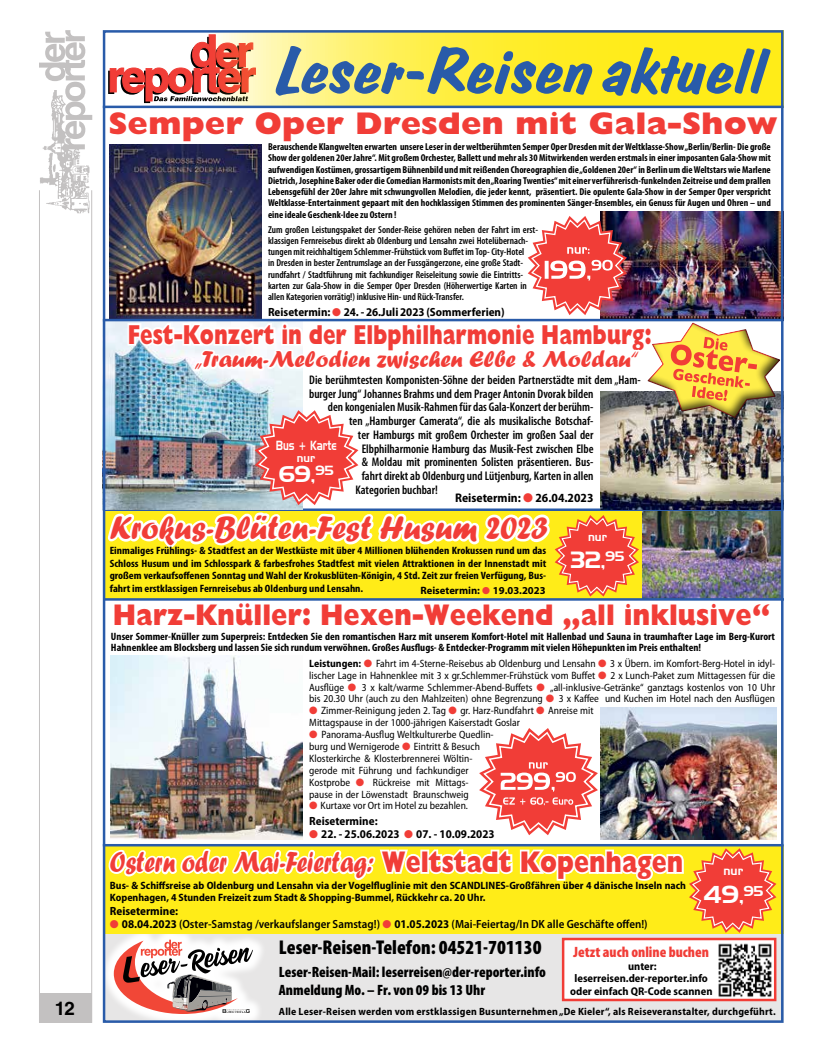
<style>
.page{position:relative;width:819px;height:1053px;background:#fff}
.page>*{position:absolute;margin:0;border:0;box-sizing:border-box;transform-origin:0 0}
.t1{font:66.25px "Colonia Brush";color:#295ba9}
.t2{font:33.75px "Forte";letter-spacing:-.005em;color:#f13d37;scale:.95 1}
.t3{font:800 31.5px "Gill Sans";color:#f13d37;scale:1.06 1}
.t4{font:30px "Forte";color:#f13d37;scale:.81 1}
.t5{font:800 30px "Gill Sans";color:#f13d37;scale:.88 1}
.t6{font:800 27.5px "Gill Sans";color:#f13d37;scale:.74 1}
.t7{font:23.75px "Forte";color:#f13d37}
.t8{font:23.75px "Handel Gothic BT";color:#fff}
.t9{font:22.88px "Handel Gothic BT";color:#fff}
.t10{font:22.12px "Handel Gothic BT";color:#fff}
.t11{font:900 condensed 20px "Myriad Pro";color:#000}
.t12{font:700 18.75px "Helvetica LT Std";color:#000}
.t13{font:900 condensed 15px/18.4px "Myriad Pro";color:#000}
.t14{font:900 condensed 15px "Myriad Pro";color:#f13d37}
.t15{font:12.88px "Handel Gothic BT";color:#fff;scale:.75 1}
.t16{font:600 condensed 12.5px "Myriad Pro";color:#000}
.t17{font:700 semi-condensed 12.5px "Myriad Pro";color:#000}
.t18{font:700 semi-condensed 11.88px "Myriad Pro";color:#000}
.t19{font:600 semi-condensed 11.88px "Myriad Pro";color:#000}
.t20{font:11.88px "Handel Gothic BT";color:#fff}
.t21{font:11.38px "Handel Gothic BT";color:#fff}
.t22{font:700 semi-condensed 11.25px/12.5px "Myriad Pro";color:#000;text-align:center}
.t23{font:11.12px "Handel Gothic BT";color:#fff}
.t24{font:semi-condensed 10.62px/11.9px "Myriad Pro";color:#000}
.t25{font:700 condensed 10.62px/12.5px "Myriad Pro";color:#000;text-align:justify;scale:1.09 1}
.t26{font:700 condensed 10.62px/11.9px "Myriad Pro";color:#000;scale:1.05 1}
.t27{font:700 semi-condensed 10.62px/11.9px "Myriad Pro";color:#000}
.t28{font:700 10.62px "Myriad Pro";color:#000}
.t29{font:700 semi-condensed 10.5px "Myriad Pro";letter-spacing:.02em;color:#000}
.t30{font:700 condensed 10px/11.2px "Myriad Pro";color:#000;text-align:justify}
.t31{font:600 condensed 10px/11.2px "Myriad Pro";color:#000}
.s1{color:#f13d37}
.s2{font-weight:700}
.s3{font-family:"Gill Sans";font-weight:800}
</style>
<div class="page">
<div style="left:39px;top:993px;width:53px;height:29px;background:#c3c1c1"></div>
<hr style="left:91px;top:190px;width:1px;height:832px;background:#c3c1c1">
<hr style="left:39px;top:190px;width:1px;height:832px;background:#c3c1c1">
<img style="left:39px;top:149px;width:51px;height:65px">
<svg style="left:39px;top:30px;width:53px;height:119px"></svg>
<img style="left:110px;top:145px;width:151px;height:40px">
<svg style="left:103px;top:934px;width:680px;height:88px;background:#b9c4d7"></svg>
<svg style="left:137px;top:1013px;width:121px;height:6px"></svg>
<svg style="left:103px;top:30px;width:680px;height:77px;background:#eade2f"></svg>
<hr style="left:103px;top:106px;width:680px;height:2px;background:#295ba9">
<img style="left:106px;top:655px;width:671px;height:358px">
<hr style="left:103px;top:843px;width:680px;height:3px;background:#295ba9">
<svg style="left:106px;top:35px;width:400px;height:110px"></svg>
<svg style="left:513px;top:108px;width:158px;height:1px"></svg>
<svg style="left:678px;top:108px;width:102px;height:1px"></svg>
<img style="left:106px;top:185px;width:674px;height:416px">
<p class="t12" style="left:55px;top:996px;width:21px">12</p>
<p class="t1" style="left:273px;top:30px;width:492px">Leser-Reisen aktuell</p>
<p class="t3" style="left:109px;top:105px;width:632px">Semper Oper Dresden mit Gala-Show</p>
<p class="t30" style="left:268px;top:141px;width:504px">Berauschende Klangwelten erwarten unsere Leser in der weltberühmten Semper Oper Dresden mit der Weltklasse-Show „Berlin/Berlin- Die große Show der goldenen 20er Jahre“. Mit großem Orchester, Ballett und mehr als 30 Mitwirkenden werden erstmals in einer imposanten Gala-Show mit aufwendigen Kostümen, grossartigem Bühnenbild und mit reißenden Choreographien die „Goldenen 20er“ in Berlin um die Weltstars wie Marlene Dietrich, Josephine Baker oder die Comedian Harmonists mit den „Roaring Twenties“ mit einer verführerisch-funkelnden Zeitreise und dem prallen Lebensgefühl der 20er Jahre mit schwungvollen Melodien, die jeder kennt, präsentiert. Die opulente Gala-Show in der Semper Oper verspricht Weltklasse-Entertainment gepaart mit den hochklassigen Stimmen des prominenten Sänger-Ensembles, ein Genuss für Augen und Ohren – und eine ideale Geschenk-Idee zu Ostern !</p>
<p class="t31" style="left:268px;top:224px;width:271px">Zum großen Leistungspaket der Sonder-Reise gehören neben der Fahrt im erst&shy;klassigen Fernreisebus direkt ab Oldenburg und Lensahn zwei Hotelübernach&shy;tungen mit reichhaltigem Schlemmer-Frühstück vom Buffet im Top- City-Hotel<br>in Dresden in bester Zentrumslage an der Fussgängerzone, eine große Stadt&shy;rundfahrt / Stadtführung mit fachkundiger Reiseleitung sowie die Eintritts&shy;karten zur Gala-Show in die Semper Oper Dresden (Höherwertige Karten in allen Kategorien vorrätig!) inklusive Hin- und Rück-Transfer.</p>
<p class="t18" style="left:268px;top:305px;width:238px">Reisetermin: <span class="s1">●</span> 24. - 26.Juli 2023 (Sommerferien)</p>
<p class="t6" style="left:128px;top:318px;width:709px">Fest-Konzert in der Elbphilharmonie Hamburg:</p>
<p class="t7" style="left:194px;top:345px;width:446px">„Traum-Melodien zwischen Elbe &amp; Moldau“</p>
<p class="t16" style="left:309px;top:373px;width:333px">Die berühmtesten Komponisten-Söhne der beiden Partnerstädte mit dem „Ham-</p>
<p class="t16" style="left:309px;top:386px;width:286px">burger Jung“ Johannes Brahms und dem Prager Antonin Dvorak bilden</p>
<p class="t16" style="left:328px;top:400px;width:267px">den kongenialen Musik-Rahmen für das Gala-Konzert der berühm-</p>
<p class="t16" style="left:349px;top:414px;width:246px">ten „Hamburger Camerata“, die als musikalische Botschaf-</p>
<p class="t16" style="left:358px;top:428px;width:237px">ter Hamburgs mit großem Orchester im großen Saal der</p>
<p class="t16" style="left:362px;top:441px;width:233px">Elbphilharmonie Hamburg das Musik-Fest zwischen Elbe</p>
<p class="t16" style="left:362px;top:455px;width:233px">&amp; Moldau mit prominenten Solisten präsentieren. Bus-</p>
<p class="t16" style="left:362px;top:469px;width:233px">fahrt direkt ab Oldenburg und Lütjenburg, Karten in allen</p>
<p class="t16" style="left:355px;top:483px;width:84px">Kategorien buchbar!</p>
<p class="t15" style="left:276px;top:437px;width:82px">Bus + Karte</p>
<p class="t23" style="left:297px;top:451px;width:20px">nur</p>
<p class="t10" style="left:279px;top:460px;width:56px">69,<sup>95</sup></p>
<p class="t17" style="left:455px;top:491px;width:140px">Reisetermin: <span class="s1">●</span> 26.04.2023</p>
<p class="t2" style="left:110px;top:508px;width:462px">Krokus-Blüten-Fest Husum 2023</p>
<p class="t25" style="left:110px;top:544px;width:402px">Einmaliges Frühlings- &amp; Stadtfest an der Westküste mit über 4 Millionen blühenden Krokussen rund um das Schloss Husum und im Schlosspark &amp; farbesfrohes Stadtfest mit vielen Attraktionen in der Innenstadt mit großem verkaufsoffenen Sonntag und Wahl der Krokusblüten-Königin, 4 Std. Zeit zur freien Verfügung, Bus&shy;fahrt im erstklassigen Fernreisebus ab Oldenburg und Lensahn.</p>
<p class="t28" style="left:420px;top:585px;width:127px">Reisetermin: <span class="s1">●</span> 19.03.2023</p>
<p class="t21" style="left:588px;top:529px;width:21px">nur</p>
<p class="t9" style="left:571px;top:546px;width:55px">32,<sup>95</sup></p>
<p class="t5" style="left:113px;top:597px;width:748px">Harz-Knüller: Hexen-Weekend „all inklusive“</p>
<p class="t26" style="left:111px;top:630px;width:634px">Unser Sommer-Knüller zum Superpreis: Entdecken Sie den romantischen Harz mit unserem Komfort-Hotel mit Hallenbad und Sauna in traumhafter Lage im Berg-Kurort<br>Hahnenklee am Blocksberg und lassen Sie sich rundum verwöhnen. Großes Ausflugs- &amp; Entdecker-Programm mit vielen Höhepunkten im Preis enthalten!</p>
<p class="t24" style="left:309px;top:657px;width:467px;text-align:justify"><span class="s2">Leistungen:</span> <span class="s1">●</span> Fahrt im 4-Sterne-Reisebus ab Oldenburg und Lensahn <span class="s1">●</span> 3 x Übern. im Komfort-Berg-Hotel in idyl&shy;lischer Lage in Hahnenklee mit 3 x gr.Schlemmer-Frühstück vom Buffet <span class="s1">●</span> 2 x Lunch-Paket zum Mittagessen für die Ausflüge <span class="s1">●</span> 3 x kalt/warme Schlemmer-Abend-Buffets <span class="s1">●</span> „all-inklusive-Getränke“ ganztags kostenlos von 10 Uhr bis 20.30 Uhr (auch zu den Mahlzeiten) ohne Begrenzung <span class="s1">●</span> 3 x Kaffee und Kuchen im Hotel nach den Ausflügen</p>
<p class="t24" style="left:309px;top:705px;width:286px"><span class="s1">●</span> Zimmer-Reinigung jeden 2. Tag <span class="s1">●</span> gr. Harz-Rundfahrt <span class="s1">●</span> Anreise mit<br>Mittagspause in der 1000-jährigen Kaiserstadt Goslar</p>
<p class="t24" style="left:309px;top:728px;width:186px"><span class="s1">●</span> Panorama-Ausflug Weltkulturerbe Quedlin&shy;burg und Wernigerode <span class="s1">●</span> Eintritt &amp; Besuch Klosterkirche &amp; Klosterbrennerei Wöltin&shy;gerode mit Führung und fachkundiger Kostprobe <span class="s1">●</span> Rückreise mit Mittags&shy;pause in der Löwenstadt Braunschweig</p>
<p class="t24" style="left:309px;top:800px;width:160px"><span class="s1">●</span> Kurtaxe vor Ort im Hotel zu bezahlen.</p>
<p class="t18" style="left:309px;top:814px;width:70px">Reisetermine:</p>
<p class="t18" style="left:309px;top:827px;width:187px"><span class="s1">●</span> 22. - 25.06.2023 <span class="s1">●</span> 07. - 10.09.2023</p>
<p class="t4" style="left:110px;top:844px;width:709px">Ostern oder Mai-Feiertag: <span class="s3">Weltstadt Kopenhagen</span></p>
<p class="t27" style="left:110px;top:879px;width:577px">Bus- &amp; Schiffsreise ab Oldenburg und Lensahn via der Vogelfluglinie mit den SCANDLINES-Großfähren über 4 dänische Inseln nach<br>Kopenhagen, 4 Stunden Freizeit zum Stadt &amp; Shopping-Bummel, Rückkehr ca. 20 Uhr.</p>
<p class="t18" style="left:110px;top:904px;width:70px">Reisetermine:</p>
<p class="t19" style="left:110px;top:917px;width:539px"><span class="s1">●</span> <span class="s2">08.04.2023</span> (Oster-Samstag /verkaufslanger Samstag!) <span class="s1">●</span> <span class="s2">01.05.2023</span> (Mai-Feiertag/In DK alle Geschäfte offen!)</p>
<p class="t20" style="left:723px;top:863px;width:21px">nur</p>
<p class="t8" style="left:703px;top:880px;width:61px">49,<sup>95</sup></p>
<p class="t11" style="left:283px;top:935px;width:264px">Leser-Reisen-Telefon: 04521-701130</p>
<p class="t13" style="left:279px;top:962px;width:268px">Leser-Reisen-Mail: leserreisen@der-reporter.info<br>Anmeldung Mo. – Fr. von 09 bis 13 Uhr</p>
<p class="t29" style="left:279px;top:1005px;width:498px">Alle Leser-Reisen werden vom erstklassigen Busunternehmen „De Kieler“, als Reiseveranstalter, durchgeführt.</p>
<p class="t11" style="left:279px;top:935px;width:264px">Leser-Reisen-Telefon: 04521-701130</p>
<p class="t14" style="left:573px;top:943px;width:137px">Jetzt auch online buchen</p>
<p class="t22" style="left:570px;top:959px;width:144px">unter: leserreisen.der-reporter.info oder einfach QR-Code scannen</p>
<p class="t13" style="left:283px;top:962px;width:268px">Leser-Reisen-Mail: lese reisen@der-reporter.info<br>Anmeldung Mo. – Fr. von 09 bis 13 Uhr</p>
<p class="t30" style="left:294px;top:1006px;width:476px">„Alle Leser-Reisen werden von erstklassigen Busunternehmen als Reiseveranstalter durchgeführt – der Reporter ist lediglich Vermittler!“</p>
</div>
